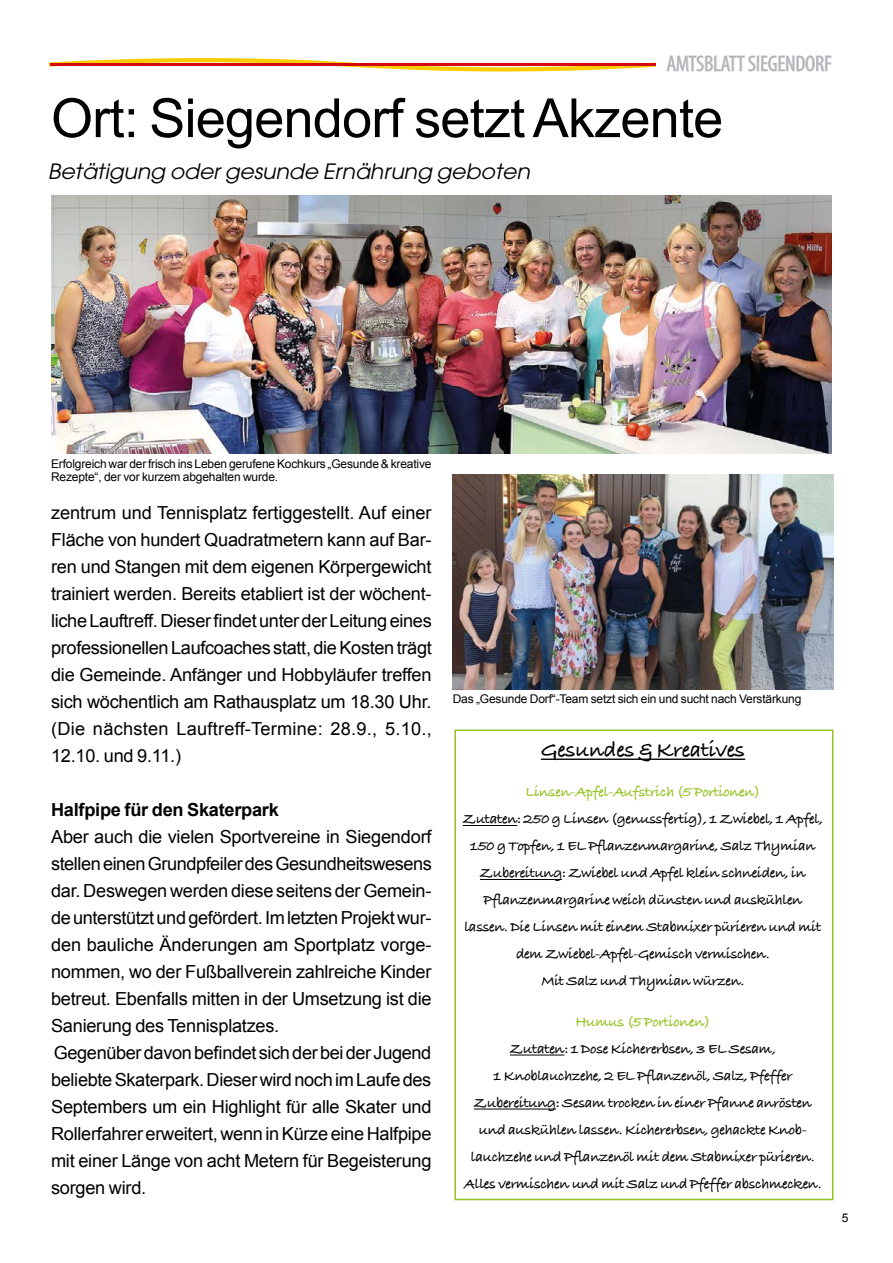
<style>
.page{position:relative;width:893px;height:1263px;background:#fff}
.page>*{position:absolute;margin:0;border:0;box-sizing:border-box;transform-origin:0 0}
.t1{font:54px "Arial";letter-spacing:-.015em;color:#000}
.t2{font:condensed 22.5px "Myriad Pro";letter-spacing:-.01em;color:#b2b2b6}
.t3{font:700 22.5px "Bradley Hand ITCTT";letter-spacing:-.015em;color:#000}
.t4{font:italic 21px "Avant Garde";letter-spacing:-.005em;color:#000;scale:1.05 1}
.t5{font:18px/27px "Arial";letter-spacing:-.015em;color:#000;text-align:justify}
.t6{font:700 18px "Arial";letter-spacing:-.015em;color:#000}
.t7{font:700 15px/27px "Bradley Hand ITCTT";letter-spacing:-.025em;color:#000;text-align:center}
.t8{font:700 15px "Bradley Hand ITCTT";letter-spacing:-.025em;color:#95c11f}
.t9{font:12px/13.5px "Arial";letter-spacing:-.015em;color:#000}
</style>
<div class="page">
<svg style="left:666px;top:55px;width:166px;height:17px"></svg>
<svg style="left:50px;top:58px;width:605px;height:14px"></svg>
<hr style="left:50px;top:63px;width:605px;height:3px;background:#d50911">
<div style="left:454px;top:729px;width:379px;height:471px;border:2px solid #95c11f"></div>
<img style="left:51px;top:195px;width:781px;height:259px">
<img style="left:453px;top:475px;width:380px;height:214px">
<hr style="left:541px;top:758px;width:204px;height:2px;background:#000">
<hr style="left:463px;top:825px;width:54px;height:1px;background:#000">
<hr style="left:480px;top:879px;width:82px;height:1px;background:#000">
<hr style="left:510px;top:1054px;width:54px;height:1px;background:#000">
<hr style="left:474px;top:1108px;width:82px;height:1px;background:#000">
<p class="t2" style="left:666px;top:50px;width:167px">AMTSBLATT SIEGENDORF</p>
<h1 class="t1" style="left:51px;top:83px;width:674px">Ort: Siegendorf setzt Akzente</h1>
<p class="t4" style="left:48px;top:159px;width:461px">Betätigung oder gesunde Ernährung geboten</p>
<p class="t9" style="left:51px;top:457px;width:382px">Erfolgreich war der frisch ins Leben gerufene Kochkurs „Gesunde &amp; kreative<br>Rezepte“, der vor kurzem abgehalten wurde.</p>
<p class="t5" style="left:51px;top:499px;width:382px">zentrum und Tennisplatz fertiggestellt. Auf einer Fläche von hundert Quadratmetern kann auf Bar&shy;ren und Stangen mit dem eigenen Körpergewicht trainiert werden. Bereits etabliert ist der wöchent&shy;liche Lauftreff. Dieser findet unter der Leitung eines professionellen Laufcoaches statt, die Kosten trägt die Gemeinde. Anfänger und Hobbyläufer treffen sich wöchentlich am Rathausplatz um 18.30 Uhr. (Die nächsten Lauftreff-Termine: 28.9., 5.10., 12.10. und 9.11.)</p>
<p class="t6" style="left:51px;top:798px;width:229px">Halfpipe für den Skaterpark</p>
<p class="t5" style="left:51px;top:823px;width:382px;text-align:left">Aber auch die vielen Sportvereine in Siegendorf stellen einen Grundpfeiler des Gesundheitswesens dar. Deswegen werden diese seitens der Gemein&shy;de unterstützt und gefördert. Im letzten Projekt wur&shy;den bauliche Änderungen am Sportplatz vorge&shy;nommen, wo der Fußballverein zahlreiche Kinder betreut. Ebenfalls mitten in der Umsetzung ist die Sanierung des Tennisplatzes.<br>Gegenüber davon befindet sich der bei der Jugend beliebte Skaterpark. Dieser wird noch im Laufe des Septembers um ein Highlight für alle Skater und Rollerfahrer erweitert, wenn in Kürze eine Halfpipe mit einer Länge von acht Metern für Begeisterung sorgen wird.</p>
<p class="t9" style="left:453px;top:692px;width:350px">Das „Gesunde Dorf“-Team setzt sich ein und sucht nach Verstärkung</p>
<p class="t3" style="left:541px;top:732px;width:206px">Gesundes &amp; Kreatives</p>
<p class="t8" style="left:525px;top:780px;width:237px">Linsen-Apfel-Aufstrich (5 Portionen)</p>
<p class="t7" style="left:463px;top:805px;width:362px">Zutaten: 250 g Linsen (genussfertig), 1 Zwiebel, 1 Apfel, 150 g Topfen, 1 EL Pflanzenmargarine, Salz Thymian Zubereitung: Zwiebel und Apfel klein schneiden, in Pflanzenmargarine weich dünsten und auskühlen lassen. Die Linsen mit einem Stabmixer pürieren und mit dem Zwiebel-Apfel-Gemisch vermischen.<br>Mit Salz und Thymian würzen.</p>
<p class="t8" style="left:575px;top:1010px;width:137px">Humus (5 Portionen)</p>
<p class="t7" style="left:464px;top:1034px;width:359px">Zutaten: 1 Dose Kichererbsen, 3 EL Sesam,<br>1 Knoblauchzehe, 2 EL Pflanzenöl, Salz, Pfeffer Zubereitung: Sesam trocken in einer Pfanne anrösten und auskühlen lassen. Kichererbsen, gehackte Knob&shy;lauchzehe und Pflanzenöl mit dem Stabmixer pürieren.<br>Alles vermischen und mit Salz und Pfeffer abschmecken.</p>
<p class="t9" style="left:842px;top:1211px;width:8px">5</p>
</div>
